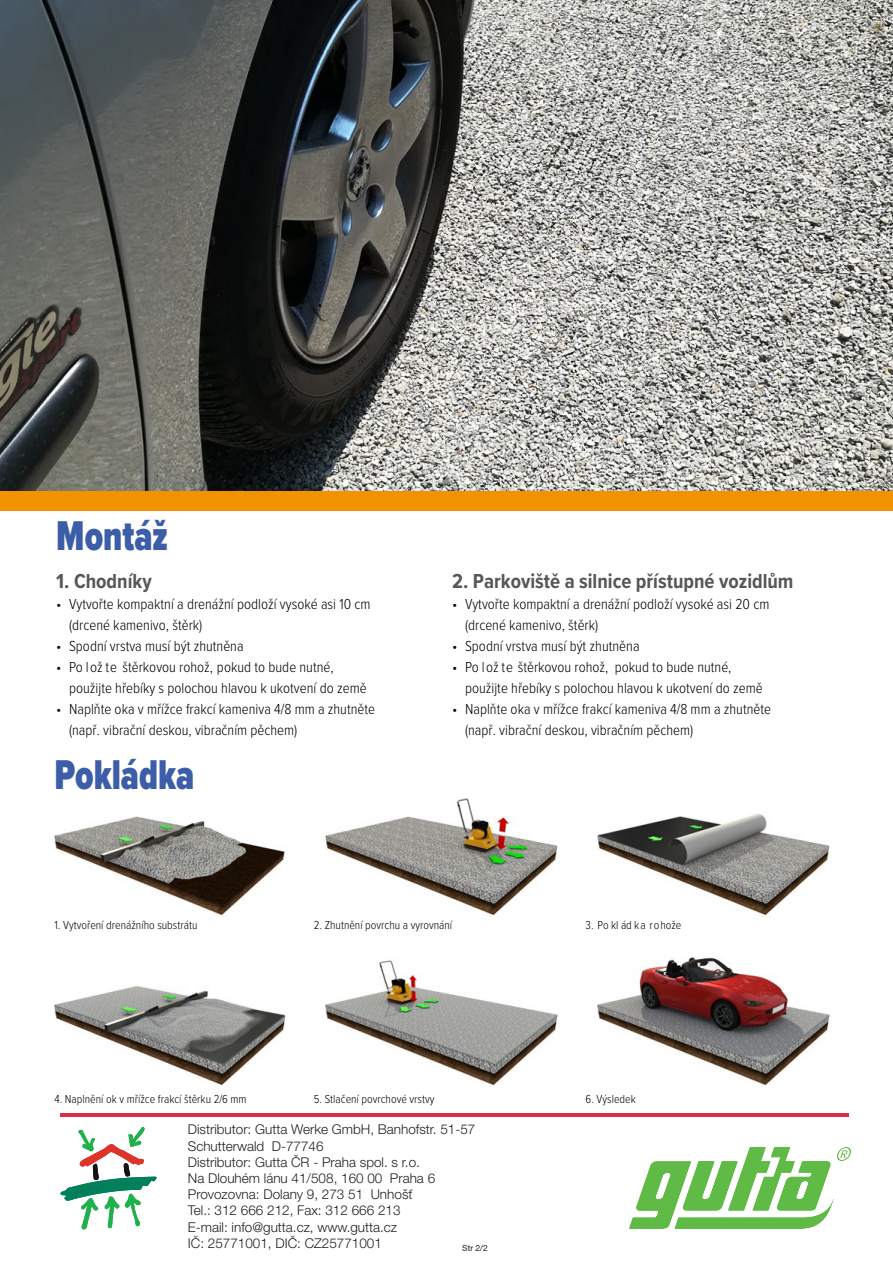
<style>
.page{position:relative;width:893px;height:1263px;background:#fff}
.page>*{position:absolute;margin:0;border:0;box-sizing:border-box;transform-origin:0 0}
.t1{font:900 43.2px "Proxima Nova Cond";color:#3c5da8;scale:.83 1}
.t2{font:700 21px "Proxima Nova Cond";color:#575756}
.t3{font:300 15px/21px "Proxima Nova Cond";color:#000}
.t4{font:300 13.5px/16.2px "Helvetica Neue CE";color:#231f20}
.t5{font:300 12px "Proxima Nova Cond";color:#000}
.t6{font:8.55px "Helvetica Neue CE";color:#231f20}
</style>
<div class="page">
<img style="left:325px;top:798px;width:233px;height:118px">
<img style="left:597px;top:813px;width:233px;height:103px">
<img style="left:54px;top:986px;width:232px;height:100px">
<img style="left:325px;top:960px;width:233px;height:126px">
<img style="left:597px;top:957px;width:233px;height:129px">
<img style="left:54px;top:816px;width:231px;height:100px">
<img style="left:0;top:0;width:893px;height:491px">
<svg style="left:763px;top:1228px;width:13px;height:1px"></svg>
<svg style="left:794px;top:1228px;width:12px;height:1px"></svg>
<svg style="left:206px;top:510px;width:122px;height:1px"></svg>
<div style="left:0;top:491px;width:893px;height:19px;background:#f39200"></div>
<hr style="left:60px;top:1113px;width:789px;height:4px;background:#dc2d4a">
<svg style="left:60px;top:1127px;width:97px;height:102px"></svg>
<img style="left:629px;top:1147px;width:222px;height:81px">
<h1 class="t1" style="left:56px;top:504px;width:136px">Montáž</h1>
<h2 class="t2" style="left:56px;top:565px;width:97px">1. Chodníky</h2>
<p class="t3" style="left:69px;top:593px;width:303px;text-indent:-13px">• Vytvořte kompaktní a drenážní podloží vysoké asi 10 cm (drcené kamenivo, štěrk)</p>
<p class="t3" style="left:56px;top:635px;width:189px">• Spodní vrstva musí být zhutněna</p>
<p class="t3" style="left:69px;top:656px;width:299px;text-indent:-13px">• Po lož te štěrkovou rohož, pokud to bude nutné, použijte hřebíky s polochou hlavou k ukotvení do země</p>
<p class="t3" style="left:69px;top:698px;width:308px;text-indent:-13px">• Naplňte oka v mřížce frakcí kameniva 4/8 mm a zhutněte (např. vibrační deskou, vibračním pěchem)</p>
<h1 class="t1" style="left:54px;top:743px;width:170px">Pokládka</h1>
<h2 class="t2" style="left:452px;top:565px;width:343px">2. Parkoviště a silnice přístupné vozidlům</h2>
<p class="t3" style="left:465px;top:593px;width:306px;text-indent:-13px">• Vytvořte kompaktní a drenážní podloží vysoké asi 20 cm (drcené kamenivo, štěrk)</p>
<p class="t3" style="left:452px;top:635px;width:189px">• Spodní vrstva musí být zhutněna</p>
<p class="t3" style="left:465px;top:656px;width:299px;text-indent:-13px">• Po lož te štěrkovou rohož, pokud to bude nutné, použijte hřebíky s polochou hlavou k ukotvení do země</p>
<p class="t3" style="left:465px;top:698px;width:308px;text-indent:-13px">• Naplňte oka v mřížce frakcí kameniva 4/8 mm a zhutněte (např. vibrační deskou, vibračním pěchem)</p>
<p class="t5" style="left:54px;top:916px;width:144px">1. Vytvoření drenážního substrátu</p>
<p class="t5" style="left:314px;top:916px;width:140px">2. Zhutnění povrchu a vyrovnání</p>
<p class="t5" style="left:586px;top:916px;width:97px">3. Po kl ád ka rohože</p>
<p class="t5" style="left:54px;top:1090px;width:194px">4. Naplnění ok v mřížce frakcí štěrku 2/6 mm</p>
<p class="t5" style="left:314px;top:1090px;width:122px">5. Stlačení povrchové vrstvy</p>
<p class="t5" style="left:586px;top:1090px;width:52px">6. Výsledek</p>
<p class="t4" style="left:188px;top:1121px;width:289px">Distributor: Gutta Werke GmbH, Banhofstr. 51-57<br>Schutterwald D-77746<br>Distributor: Gutta ČR - Praha spol. s r.o.<br>Na Dlouhém lánu 41/508, 160 00 Praha 6<br>Provozovna: Dolany 9, 273 51 Unhošť<br>Tel.: 312 666 212, Fax: 312 666 213<br>E-mail: info@gutta.cz, www.gutta.cz<br>IČ: 25771001, DIČ: CZ25771001</p>
<p class="t6" style="left:462px;top:1242px;width:27px">Str 2/2</p>
</div>
